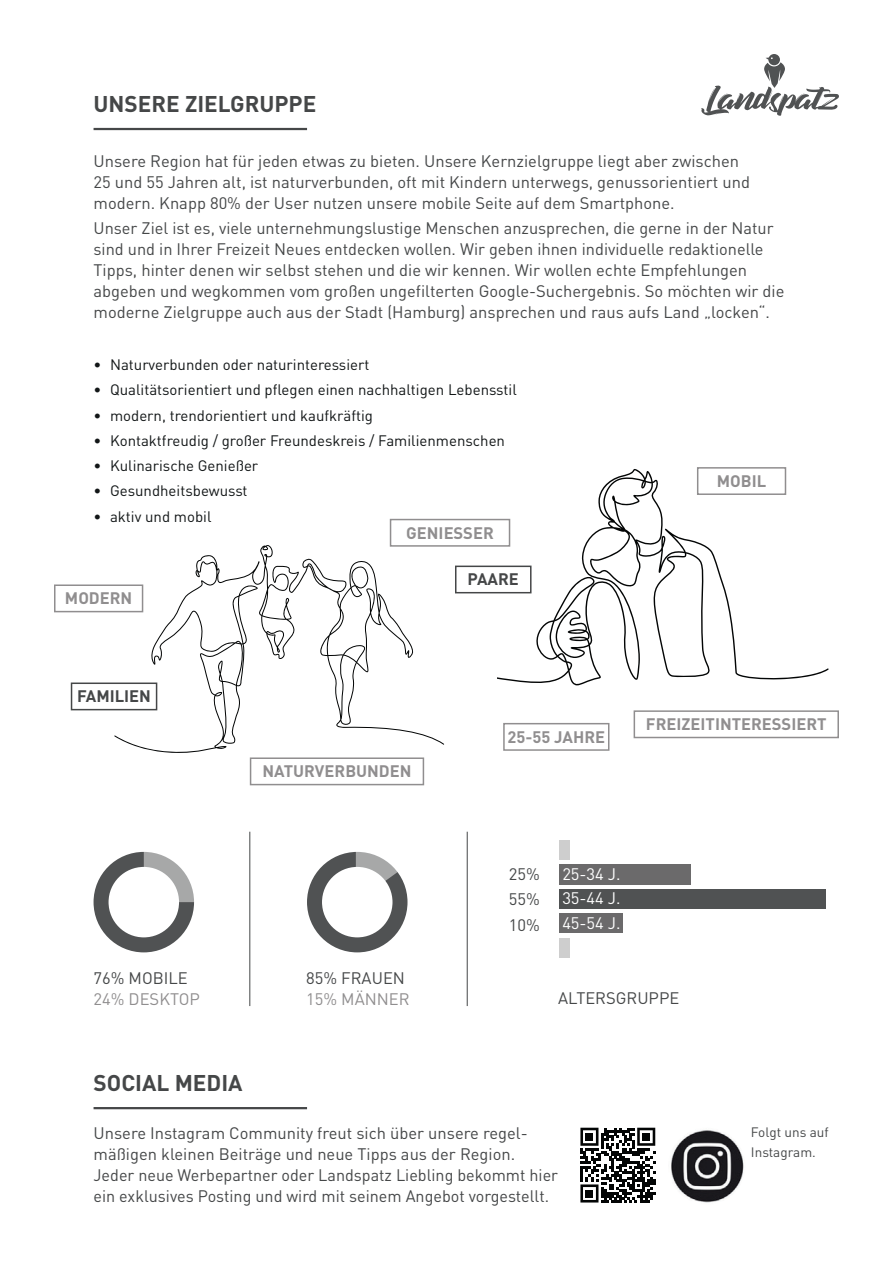
<style>
.page{position:relative;width:893px;height:1263px;background:#fff}
.page>*{position:absolute;margin:0;border:0;box-sizing:border-box;transform-origin:0 0}
.t1{font:700 22.5px "DIN";color:#454748}
.t2{font:16.5px/21px "DIN";color:#454748}
.t3{font:700 16.5px "DIN";color:#908e8f}
.t4{font:16.5px/24.8px "DIN";color:#fff;text-align:justify}
.t5{font:16.5px "DIN";color:#908e8f}
.t6{font:700 16.5px "DIN";color:#454748}
.t7{font:15px "DIN";color:#121617}
.t8{font:13.5px/19.5px "DIN";color:#454748}
</style>
<div class="page">
<svg style="left:701px;top:54px;width:138px;height:62px"></svg>
<svg style="left:485px;top:469px;width:344px;height:217px"></svg>
<hr style="left:94px;top:128px;width:213px;height:2px;background:#454748">
<hr style="left:94px;top:1107px;width:213px;height:2px;background:#454748">
<hr style="left:249px;top:832px;width:1px;height:174px;background:#454748">
<hr style="left:467px;top:832px;width:1px;height:174px;background:#454748">
<div style="left:62px;top:533px;width:435px;height:261px;background:#fff"></div>
<svg style="left:114px;top:545px;width:330px;height:213px"></svg>
<div style="left:71px;top:682px;width:86px;height:28px;border:2px solid #454748"></div>
<div style="left:503px;top:723px;width:106px;height:28px;border:2px solid #908e8f"></div>
<div style="left:697px;top:467px;width:89px;height:28px;border:2px solid #908e8f"></div>
<div style="left:54px;top:584px;width:89px;height:28px;border:2px solid #908e8f"></div>
<div style="left:250px;top:757px;width:174px;height:28px;border:2px solid #908e8f"></div>
<div style="left:390px;top:519px;width:120px;height:28px;border:2px solid #908e8f"></div>
<div style="left:634px;top:710px;width:205px;height:28px;border:2px solid #908e8f"></div>
<div style="left:455px;top:566px;width:76px;height:27px;border:2px solid #454748"></div>
<svg style="left:101px;top:859px;width:86px;height:86px"></svg>
<div style="left:94px;top:852px;width:100px;height:100px;border:15px solid #505253;border-radius:50%"></div>
<svg style="left:314px;top:859px;width:86px;height:86px"></svg>
<div style="left:307px;top:852px;width:100px;height:100px;border:15px solid #505253;border-radius:50%"></div>
<div style="left:559px;top:865px;width:132px;height:20px;background:#6b6a6b"></div>
<div style="left:559px;top:840px;width:11px;height:20px;background:#cecece"></div>
<div style="left:559px;top:938px;width:11px;height:20px;background:#cecece"></div>
<div style="left:559px;top:889px;width:267px;height:20px;background:#505253"></div>
<div style="left:559px;top:913px;width:64px;height:20px;background:#6b6a6b"></div>
<svg style="left:356px;top:852px;width:52px;height:50px"></svg>
<svg style="left:144px;top:852px;width:50px;height:50px"></svg>
<svg style="left:580px;top:1128px;width:75px;height:74px"></svg>
<div style="left:586px;top:1133px;width:7px;height:7px;background:#030505"></div>
<div style="left:642px;top:1133px;width:8px;height:7px;background:#030505"></div>
<div style="left:586px;top:1189px;width:7px;height:8px;background:#030505"></div>
<img style="left:668px;top:1128px;width:77px;height:76px;border-radius:39px">
<h1 class="t1" style="left:94px;top:89px;width:224px">UNSERE ZIELGRUPPE</h1>
<p class="t2" style="left:94px;top:150px;width:658px">Unsere Region hat für jeden etwas zu bieten. Unsere Kernzielgruppe liegt aber zwischen<br>25 und 55 Jahren alt, ist naturverbunden, oft mit Kindern unterwegs, genussorientiert und modern. Knapp 80% der User nutzen unsere mobile Seite auf dem Smartphone.</p>
<p class="t2" style="left:94px;top:218px;width:692px">Unser Ziel ist es, viele unternehmungslustige Menschen anzusprechen, die gerne in der Natur sind und in Ihrer Freizeit Neues entdecken wollen. Wir geben ihnen individuelle redaktionelle Tipps, hinter denen wir selbst stehen und die wir kennen. Wir wollen echte Empfehlungen abgeben und wegkommen vom großen ungefilterten Google-Suchergebnis. So möchten wir die moderne Zielgruppe auch aus der Stadt (Hamburg) ansprechen und raus aufs Land „locken“.</p>
<p class="t7" style="left:94px;top:355px;width:277px">• Naturverbunden oder naturinteressiert</p>
<p class="t7" style="left:94px;top:381px;width:425px">• Qualitätsorientiert und pflegen einen nachhaltigen Lebensstil</p>
<p class="t7" style="left:94px;top:406px;width:281px">• modern, trendorientiert und kaufkräftig</p>
<p class="t7" style="left:94px;top:431px;width:413px">• Kontaktfreudig / großer Freundeskreis / Familienmenschen</p>
<p class="t7" style="left:94px;top:456px;width:166px">• Kulinarische Genießer</p>
<p class="t7" style="left:94px;top:482px;width:156px">• Gesundheitsbewusst</p>
<p class="t7" style="left:94px;top:507px;width:119px">• aktiv und mobil</p>
<p class="t3" style="left:406px;top:522px;width:89px">GENIESSER</p>
<p class="t3" style="left:65px;top:587px;width:69px">MODERN</p>
<p class="t6" style="left:77px;top:685px;width:75px">FAMILIEN</p>
<p class="t3" style="left:262px;top:760px;width:151px">NATURVERBUNDEN</p>
<p class="t6" style="left:468px;top:569px;width:53px">PAARE</p>
<p class="t3" style="left:508px;top:726px;width:99px">25-55 JAHRE</p>
<p class="t3" style="left:717px;top:470px;width:51px">MOBIL</p>
<p class="t3" style="left:646px;top:713px;width:182px">FREIZEITINTERESSIERT</p>
<p class="t2" style="left:509px;top:861px;width:32px;line-height:25.5px;text-align:justify">25% 55% 10%</p>
<p class="t4" style="left:562px;top:861px;width:60px">25-34 J.<br>35-44 J.<br>45-54 J.</p>
<p class="t2" style="left:94px;top:967px;width:96px">76% MOBILE</p>
<p class="t5" style="left:94px;top:989px;width:108px">24% DESKTOP</p>
<h1 class="t1" style="left:94px;top:1068px;width:151px">SOCIAL MEDIA</h1>
<p class="t2" style="left:306px;top:967px;width:100px">85% FRAUEN</p>
<p class="t5" style="left:306px;top:989px;width:105px">15% MÄNNER</p>
<p class="t2" style="left:558px;top:987px;width:123px">ALTERSGRUPPE</p>
<p class="t2" style="left:94px;top:1123px;width:466px">Unsere Instagram Community freut sich über unsere regel&shy;mäßigen kleinen Beiträge und neue Tipps aus der Region.<br>Jeder neue Werbepartner oder Landspatz Liebling bekommt hier ein exklusives Posting und wird mit seinem Angebot vorgestellt.</p>
<p class="t8" style="left:751px;top:1122px;width:79px">Folgt uns auf<br>Instagram.</p>
</div>
